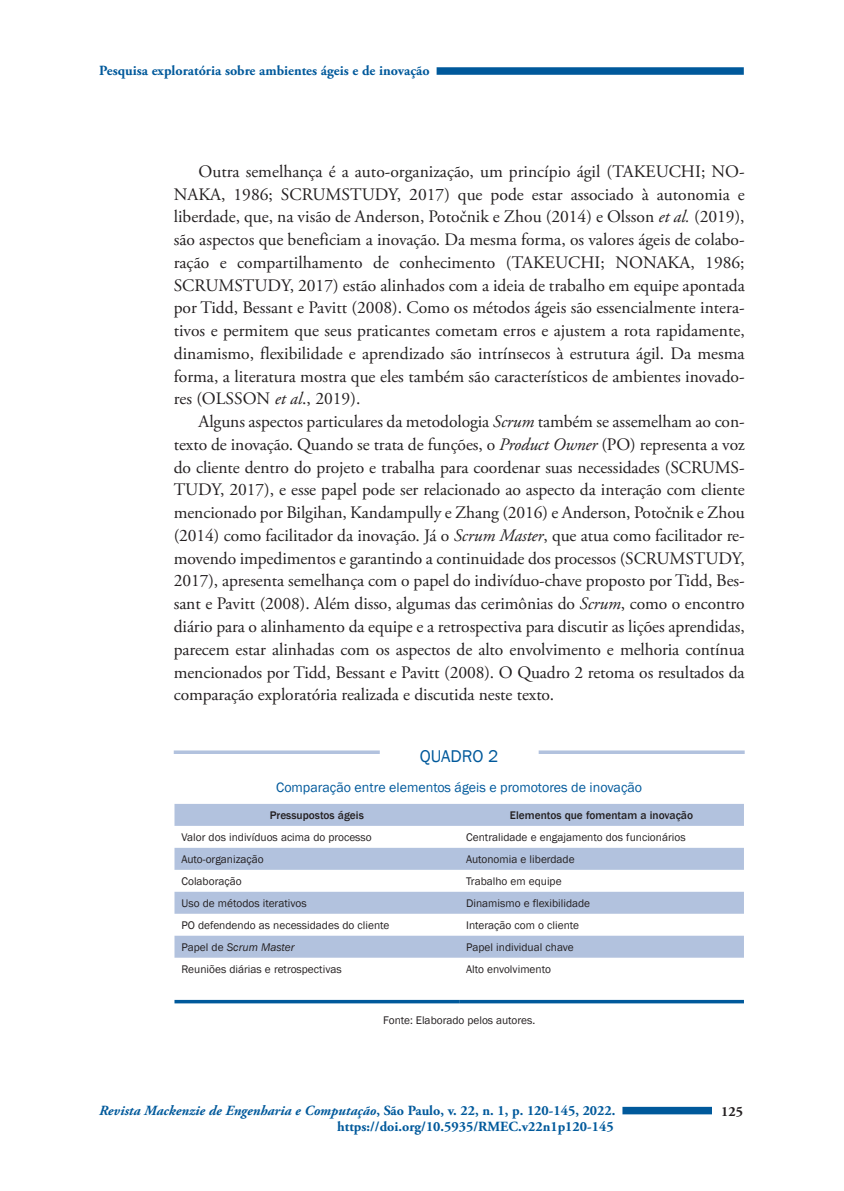
<style>
.page{position:relative;width:844px;height:1191px;background:#fff}
.page>*{position:absolute;margin:0;border:0;box-sizing:border-box;transform-origin:0 0}
.Texto{font:17.5px/22.8px "Adobe Garamond Pro";letter-spacing:-.005em;color:#231f20;text-align:justify}
.Tabela_Nº{font:17.5px "Franklin Gothic";color:#00599b}
.t1{font:700 14px/16.8px "Adobe Garamond Pro";color:#00599b;text-align:right}
.t2{font:14px "Franklin Gothic";color:#00599b}
.t3{font:700 14px "Adobe Garamond Pro";color:#231f20}
.Tabela_Miolo{font:11.38px "Franklin Gothic";color:#231f20}
.Tabela_Gravata{font:500 11.38px "Franklin Gothic";color:#231f20}
.Tabela_fonte{font:11.38px "Franklin Gothic";color:#231f20}
.Tabela_Miolo-2{font:italic 11.38px "Franklin Gothic";color:#231f20}
.s1{font-style:italic}
.s2{font-style:normal}
</style>
<div class="page">
<div style="left:622px;top:1106px;width:90px;height:8px;background:#00599b"></div>
<div style="left:711px;top:1104px;width:33px;height:27px;background:#fff"></div>
<div style="left:436px;top:67px;width:307px;height:8px;background:#00599b"></div>
<svg style="left:174px;top:750px;width:205px;height:4px"></svg>
<svg style="left:538px;top:750px;width:206px;height:4px"></svg>
<svg style="left:174px;top:804px;width:569px;height:153px;fill:#b2c2de"></svg>
<hr style="left:174px;top:1000px;width:285px;height:3px;background:#00599b">
<hr style="left:459px;top:1000px;width:284px;height:3px;background:#00599b">
<p class="t1" style="left:99px;top:62px;width:332px">Pesquisa exploratória sobre ambientes ágeis e de inovação</p>
<p class="Texto" style="left:174px;top:160px;width:572px;text-indent:25px">Outra semelhança é a auto-organização, um princípio ágil (TAKEUCHI; NO-NAKA, 1986; SCRUMSTUDY, 2017) que pode estar associado à autonomia e liberdade, que, na visão de Anderson, Potočnik e Zhou (2014) e Olsson <span class="s1">et al.</span> (2019), são aspectos que beneficiam a inovação. Da mesma forma, os valores ágeis de colabo&shy;ração e compartilhamento de conhecimento (TAKEUCHI; NONAKA, 1986; SCRUMSTUDY, 2017) estão alinhados com a ideia de trabalho em equipe apontada por Tidd, Bessant e Pavitt (2008). Como os métodos ágeis são essencialmente intera&shy;tivos e permitem que seus praticantes cometam erros e ajustem a rota rapidamente, dinamismo, flexibilidade e aprendizado são intrínsecos à estrutura ágil. Da mesma forma, a literatura mostra que eles também são característicos de ambientes inovado&shy;res (OLSSON <span class="s1">et al</span>., 2019).</p>
<p class="Texto" style="left:174px;top:411px;width:572px;text-indent:25px">Alguns aspectos particulares da metodologia <span class="s1">Scrum</span> também se assemelham ao con&shy;texto de inovação. Quando se trata de funções, o <span class="s1">Product Owner</span> (PO) representa a voz do cliente dentro do projeto e trabalha para coordenar suas necessidades (SCRUMS-TUDY, 2017), e esse papel pode ser relacionado ao aspecto da interação com cliente mencionado por Bilgihan, Kandampully e Zhang (2016) e Anderson, Potočnik e Zhou (2014) como facilitador da inovação. Já o <span class="s1">Scrum Master</span>, que atua como facilitador re&shy;movendo impedimentos e garantindo a continuidade dos processos (SCRUMSTUDY, 2017), apresenta semelhança com o papel do indivíduo-chave proposto por Tidd, Bes&shy;sant e Pavitt (2008). Além disso, algumas das cerimônias do <span class="s1">Scrum</span>, como o encontro diário para o alinhamento da equipe e a retrospectiva para discutir as lições aprendidas, parecem estar alinhadas com os aspectos de alto envolvimento e melhoria contínua mencionados por Tidd, Bessant e Pavitt (2008). O Quadro 2 retoma os resultados da comparação exploratória realizada e discutida neste texto.</p>
<p class="Tabela_Nº" style="left:420px;top:745px;width:80px">QUADRO 2</p>
<p class="t2" style="left:276px;top:778px;width:367px">Comparação entre elementos ágeis e promotores de inovação</p>
<p class="Tabela_Gravata" style="left:270px;top:808px;width:96px">Pressupostos ágeis</p>
<p class="Tabela_Gravata" style="left:510px;top:808px;width:185px">Elementos que fomentam a inovação</p>
<p class="Tabela_Miolo" style="left:181px;top:830px;width:192px">Valor dos indivíduos acima do processo</p>
<p class="Tabela_Miolo" style="left:466px;top:830px;width:221px">Centralidade e engajamento dos funcionários</p>
<p class="Tabela_Miolo" style="left:181px;top:852px;width:84px">Auto-organização</p>
<p class="Tabela_Miolo" style="left:466px;top:852px;width:110px">Autonomia e liberdade</p>
<p class="Tabela_Miolo" style="left:181px;top:874px;width:62px">Colaboração</p>
<p class="Tabela_Miolo" style="left:466px;top:874px;width:97px">Trabalho em equipe</p>
<p class="Tabela_Miolo" style="left:181px;top:896px;width:127px">Uso de métodos iterativos</p>
<p class="Tabela_Miolo" style="left:466px;top:896px;width:125px">Dinamismo e flexibilidade</p>
<p class="Tabela_Miolo" style="left:181px;top:918px;width:209px">PO defendendo as necessidades do cliente</p>
<p class="Tabela_Miolo" style="left:466px;top:918px;width:114px">Interação com o cliente</p>
<p class="Tabela_Miolo-2" style="left:181px;top:939px;width:115px"><span class="s2">Papel de</span> Scrum Master</p>
<p class="Tabela_Miolo" style="left:466px;top:939px;width:109px">Papel individual chave</p>
<p class="Tabela_Miolo" style="left:181px;top:961px;width:162px">Reuniões diárias e retrospectivas</p>
<p class="Tabela_Miolo" style="left:466px;top:961px;width:86px">Alto envolvimento</p>
<p class="Tabela_fonte" style="left:383px;top:1013px;width:153px">Fonte: Elaborado pelos autores.</p>
<p class="t1" style="left:99px;top:1102px;width:517px"><span class="s1">Revista Mackenzie de Engenharia e Computação</span>, São Paulo, v. 22, n. 1, p. 120-145, 2022. https://doi.org/10.5935/RMEC.v22n1p120-145</p>
<p class="t3" style="left:721px;top:1103px;width:23px">125</p>
</div>
